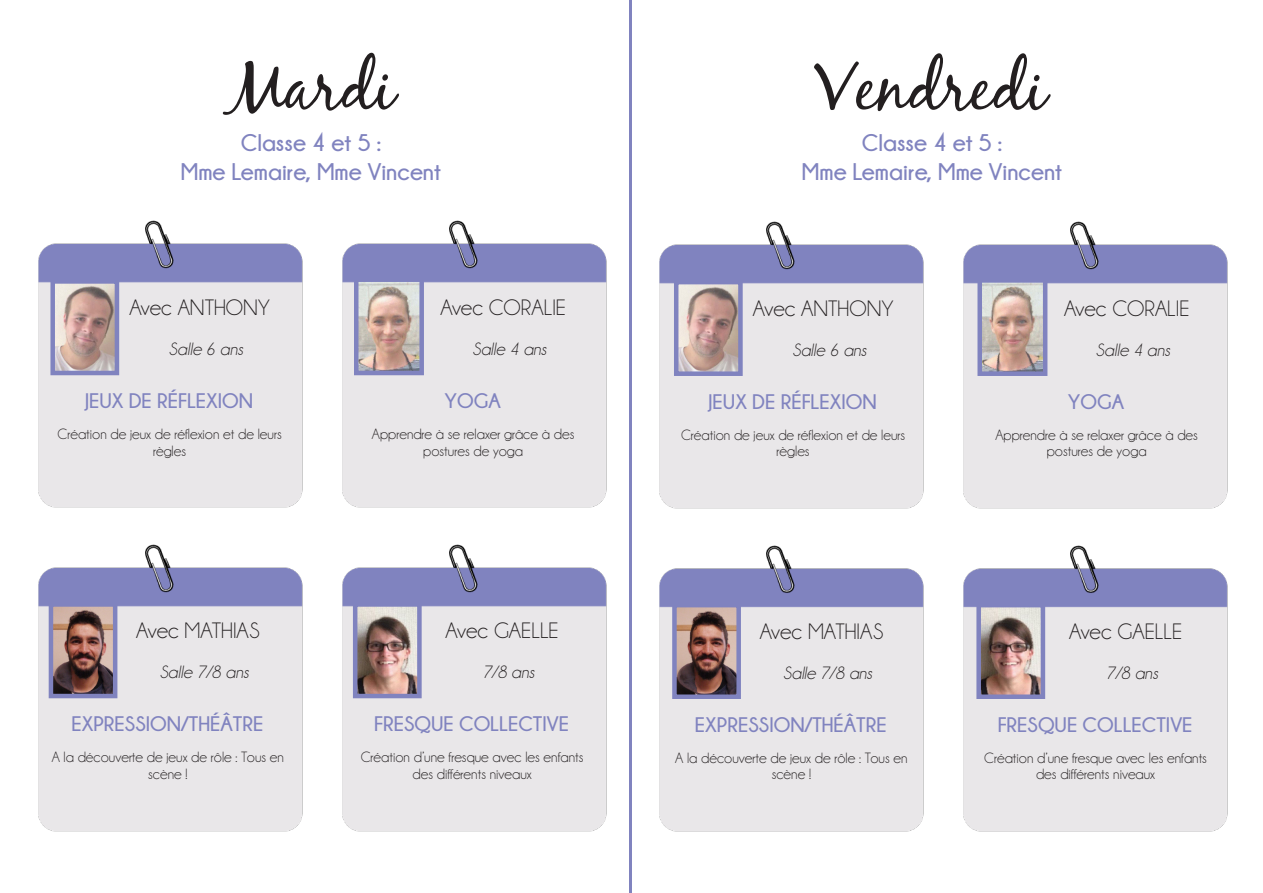
<style>
.page{position:relative;width:1263px;height:893px;background:#fff}
.page>*{position:absolute;margin:0;border:0;box-sizing:border-box;transform-origin:0 0}
.t1{font:69px "Black Jack";color:#231f20}
.t2{font:700 24px "Champagne&Limousines";color:#8083bf}
.t3{font:22.5px "Champagne&Limousines";color:#231f20}
.t4{font:700 21px "Champagne&Limousines";color:#8083bf}
.t5{font:italic 18px "Champagne&Limousines";color:#231f20}
.t6{font:15px/16.5px "Champagne&Limousines";color:#231f20;text-align:center}
</style>
<div class="page">
<hr style="left:629px;top:0;width:3px;height:893px;background:#8083bf">
<img style="left:342px;top:220px;width:265px;height:288px">
<img style="left:38px;top:220px;width:265px;height:288px">
<img style="left:38px;top:544px;width:265px;height:288px">
<img style="left:342px;top:544px;width:265px;height:288px">
<img style="left:963px;top:221px;width:265px;height:288px">
<img style="left:659px;top:221px;width:265px;height:288px">
<img style="left:659px;top:545px;width:265px;height:287px">
<img style="left:963px;top:545px;width:265px;height:287px">
<img style="left:55px;top:284px;width:59px;height:86px">
<div style="left:50px;top:279px;width:69px;height:96px;border:4px solid #8083bf"></div>
<img style="left:359px;top:282px;width:60px;height:88px">
<div style="left:354px;top:277px;width:70px;height:98px;border:4px solid #8083bf"></div>
<img style="left:54px;top:607px;width:58px;height:86px">
<div style="left:49px;top:602px;width:68px;height:96px;border:4px solid #8083bf"></div>
<img style="left:358px;top:607px;width:59px;height:86px">
<div style="left:353px;top:602px;width:69px;height:96px;border:4px solid #8083bf"></div>
<img style="left:679px;top:285px;width:59px;height:86px">
<div style="left:674px;top:280px;width:69px;height:96px;border:4px solid #8083bf"></div>
<img style="left:982px;top:283px;width:60px;height:88px">
<div style="left:977px;top:278px;width:70px;height:98px;border:4px solid #8083bf"></div>
<img style="left:677px;top:608px;width:59px;height:86px">
<div style="left:672px;top:603px;width:69px;height:96px;border:4px solid #8083bf"></div>
<img style="left:981px;top:608px;width:59px;height:86px">
<div style="left:976px;top:603px;width:69px;height:96px;border:4px solid #8083bf"></div>
<p class="t1" style="left:228px;top:44px;width:168px">Mardi</p>
<p class="t2" style="left:241px;top:129px;width:142px">Classe 4 et 5 :</p>
<p class="t2" style="left:181px;top:158px;width:262px">Mme Lemaire, Mme Vincent</p>
<p class="t3" style="left:129px;top:296px;width:142px">Avec ANTHONY</p>
<p class="t5" style="left:169px;top:340px;width:76px">Salle 6 ans</p>
<p class="t4" style="left:85px;top:389px;width:170px">JEUX DE RÉFLEXION</p>
<p class="t6" style="left:58px;top:426px;width:226px">Création de jeux de réflexion et de leurs règles</p>
<p class="t3" style="left:136px;top:619px;width:125px">Avec MATHIAS</p>
<p class="t5" style="left:160px;top:663px;width:91px">Salle 7/8 ans</p>
<p class="t4" style="left:71px;top:712px;width:193px">EXPRESSION/THÉÂTRE</p>
<p class="t6" style="left:52px;top:749px;width:234px">A la découverte de jeux de rôle : Tous en scène !</p>
<p class="t3" style="left:440px;top:296px;width:127px">Avec CORALIE</p>
<p class="t5" style="left:472px;top:340px;width:76px">Salle 4 ans</p>
<p class="t4" style="left:444px;top:389px;width:58px">YOGA</p>
<p class="t6" style="left:372px;top:426px;width:204px">Apprendre à se relaxer grâce à des postures de yoga</p>
<p class="t3" style="left:446px;top:619px;width:115px">Avec GAELLE</p>
<p class="t5" style="left:482px;top:663px;width:54px">7/8 ans</p>
<p class="t4" style="left:374px;top:712px;width:196px">FRESQUE COLLECTIVE</p>
<p class="t6" style="left:361px;top:749px;width:224px">Création d’une fresque avec les enfants des différents niveaux</p>
<p class="t1" style="left:814px;top:44px;width:233px">Vendredi</p>
<p class="t2" style="left:862px;top:130px;width:142px">Classe 4 et 5 :</p>
<p class="t2" style="left:802px;top:159px;width:262px">Mme Lemaire, Mme Vincent</p>
<p class="t3" style="left:753px;top:297px;width:142px">Avec ANTHONY</p>
<p class="t5" style="left:792px;top:341px;width:76px">Salle 6 ans</p>
<p class="t4" style="left:708px;top:390px;width:170px">JEUX DE RÉFLEXION</p>
<p class="t6" style="left:681px;top:427px;width:226px">Création de jeux de réflexion et de leurs règles</p>
<p class="t3" style="left:760px;top:620px;width:125px">Avec MATHIAS</p>
<p class="t5" style="left:783px;top:664px;width:91px">Salle 7/8 ans</p>
<p class="t4" style="left:695px;top:713px;width:193px">EXPRESSION/THÉÂTRE</p>
<p class="t6" style="left:675px;top:750px;width:234px">A la découverte de jeux de rôle : Tous en scène !</p>
<p class="t3" style="left:1064px;top:297px;width:127px">Avec CORALIE</p>
<p class="t5" style="left:1096px;top:341px;width:76px">Salle 4 ans</p>
<p class="t4" style="left:1068px;top:390px;width:58px">YOGA</p>
<p class="t6" style="left:995px;top:427px;width:204px">Apprendre à se relaxer grâce à des postures de yoga</p>
<p class="t3" style="left:1069px;top:620px;width:115px">Avec GAELLE</p>
<p class="t5" style="left:1106px;top:664px;width:54px">7/8 ans</p>
<p class="t4" style="left:998px;top:713px;width:196px">FRESQUE COLLECTIVE</p>
<p class="t6" style="left:984px;top:750px;width:224px">Création d’une fresque avec les enfants des différents niveaux</p>
</div>
